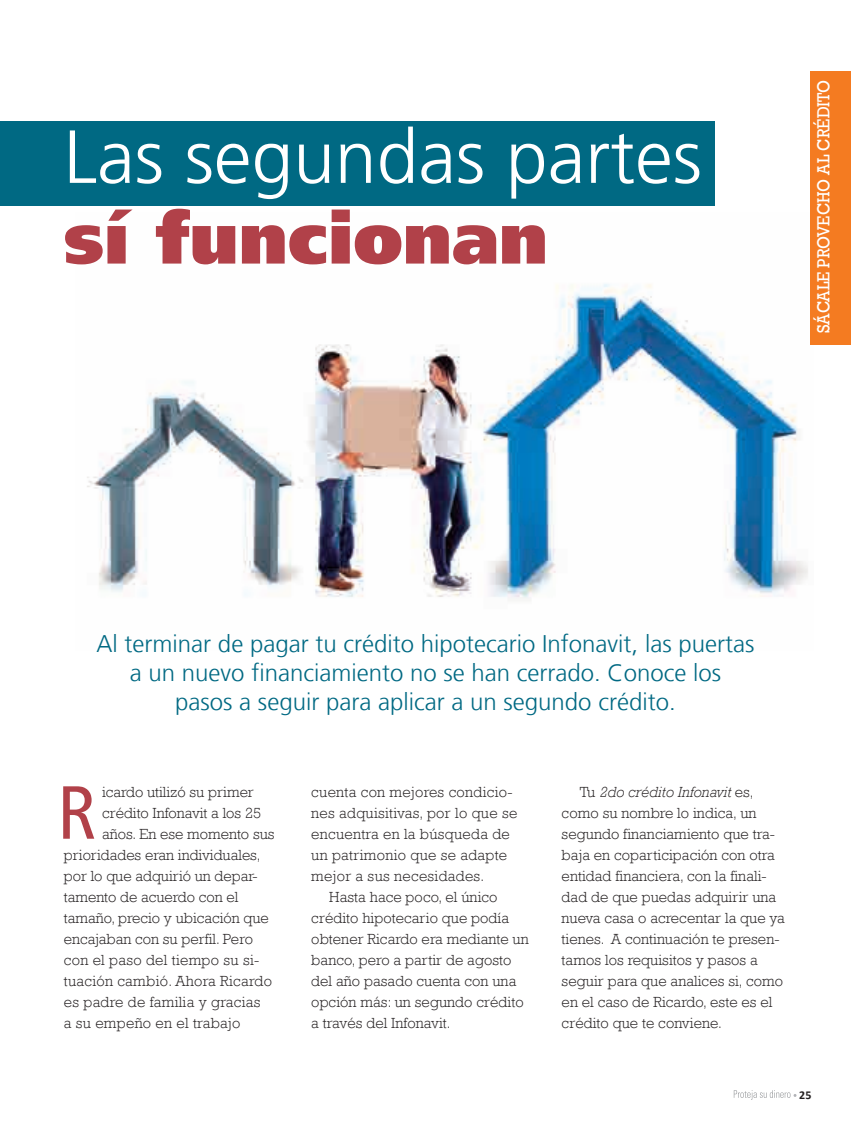
<style>
.page{position:relative;width:851px;height:1136px;background:#fff}
.page>*{position:absolute;margin:0;border:0;box-sizing:border-box;transform-origin:0 0}
.t1{font:300 75px "Frutiger CE";color:#fff}
.t2{font:condensed 75px "Frutiger LT";color:#b14149}
.t3{font:900 72px "Frutiger LT";color:#b14149}
.t4{font:300 24px/28.8px "Frutiger LT";color:#006983;text-align:center}
.t5{font:18px "Rockwell";color:#fff;scale:.9 1}
.t6{font:300 15px/21px "Rockwell";letter-spacing:.005em;color:#231f20}
.t7{font:700 12px "Calibri";color:#231f20}
.s1{font-style:italic}
</style>
<div class="page">
<img style="left:87px;top:284px;width:726px;height:315px">
<svg style="left:733px;top:1090px;width:63px;height:9px"></svg>
<div style="left:809px;top:71px;width:41px;height:273px;background:#f47b21"></div>
<div style="left:0;top:121px;width:714px;height:85px;background:#006983"></div>
<h1 class="t1" style="left:64px;top:113px;width:639px">Las segundas partes</h1>
<h2 class="t3" style="left:64px;top:194px;width:485px">sí funcionan</h2>
<p class="t5" style="left:812px;top:333px;width:283px;rotate:-90deg">SÁCALE PROVECHO AL CRÉDITO</p>
<h3 class="t4" style="left:97px;top:629px;width:659px">Al terminar de pagar tu crédito hipotecario Infonavit, las puertas a un nuevo financiamiento no se han cerrado. Conoce los<br>pasos a seguir para aplicar a un segundo crédito.</h3>
<h1 class="t2" style="left:57px;top:769px;width:40px">R</h1>
<p class="t6" style="left:102px;top:781px;width:153px">icardo utilizó su primer</p>
<p class="t6" style="left:102px;top:802px;width:160px">crédito Infonavit a los 25</p>
<p class="t6" style="left:102px;top:823px;width:174px">años. En ese momento sus</p>
<p class="t6" style="left:64px;top:844px;width:198px">prioridades eran individuales,</p>
<p class="t6" style="left:64px;top:865px;width:195px">por lo que adquirió un depar-</p>
<p class="t6" style="left:64px;top:886px;width:176px">tamento de acuerdo con el</p>
<p class="t6" style="left:64px;top:907px;width:206px">tamaño, precio y ubicación que</p>
<p class="t6" style="left:64px;top:928px;width:191px">encajaban con su perfil. Pero</p>
<p class="t6" style="left:64px;top:949px;width:197px">con el paso del tiempo su si-</p>
<p class="t6" style="left:64px;top:970px;width:210px">tuación cambió. Ahora Ricardo</p>
<p class="t6" style="left:64px;top:991px;width:198px">es padre de familia y gracias</p>
<p class="t6" style="left:64px;top:1012px;width:178px">a su empeño en el trabajo</p>
<p class="t6" style="left:311px;top:781px;width:207px">cuenta con mejores condicio&shy;nes adquisitivas, por lo que se encuentra en la búsqueda de un patrimonio que se adapte mejor a sus necesidades.</p>
<p class="t6" style="left:311px;top:886px;width:219px;text-indent:18px">Hasta hace poco, el único crédito hipotecario que podía obtener Ricardo era mediante un banco, pero a partir de agosto del año pasado cuenta con una opción más: un segundo crédito a través del Infonavit.</p>
<p class="t6" style="left:561px;top:781px;width:224px;text-indent:18px">Tu <span class="s1">2do crédito Infonavit</span> es, como su nombre lo indica, un segundo financiamiento que tra&shy;baja en coparticipación con otra entidad financiera, con la finali&shy;dad de que puedas adquirir una nueva casa o acrecentar la que ya tienes. A continuación te presen&shy;tamos los requisitos y pasos a seguir para que analices si, como en el caso de Ricardo, este es el crédito que te conviene.</p>
<p class="t7" style="left:799px;top:1086px;width:14px">25</p>
</div>
